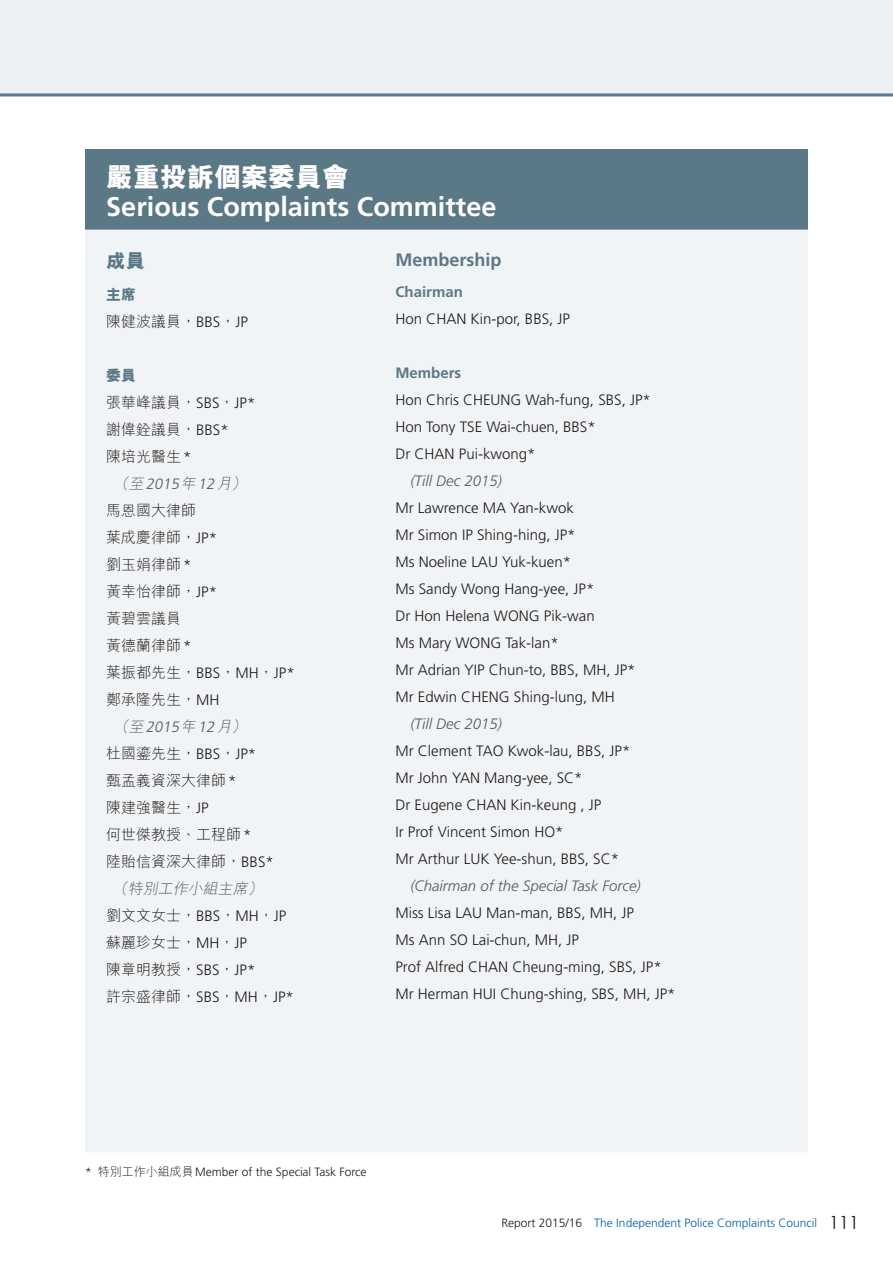
<style>
.page{position:relative;width:893px;height:1263px;background:#fff}
.page>*{position:absolute;margin:0;border:0;box-sizing:border-box;transform-origin:0 0}
.t1{font:700 27px "Frutiger LT Std";color:#fff}
.t2{font:800 27px "M Hei HK";color:#fff}
.t3{font:800 19.5px "M Hei HK";color:#5b7886}
.t4{font:700 18px "Frutiger LT Std";color:#5b7886}
.t5{font:300 15px/27px "Frutiger LT Std";color:#231916}
.t6{font:300 15px/27px "M Hei HK";color:#231916}
.t7{font:italic 300 15px "Frutiger LT Std";color:#595857}
.t8{font:italic 300 15px "Frutiger LT Std";color:#595857}
.t9{font:700 15px "Frutiger LT Std";color:#5b7886}
.t10{font:italic 300 15px "M Hei HK";color:#595857}
.t11{font:300 12px "Frutiger LT Std";color:#005dad}
.t12{font:300 12px "Frutiger LT Std";color:#231916}
.s1{font-weight:800;color:#5b7886}
.s2{font-family:"Frutiger LT Std"}
.s3{font-family:"M Hei HK"}
.s4{color:#231916}
.s5{font-family:"ST Heiti TC";font-size:18px;color:#231916}
</style>
<div class="page">
<div style="left:85px;top:149px;width:723px;height:81px;background:#5b7886"></div>
<div style="left:85px;top:230px;width:723px;height:922px;background:#f0f4f6"></div>
<div style="left:0;top:0;width:893px;height:95px;background:#ebf0f3"></div>
<hr style="left:0;top:93px;width:893px;height:3px;background:#5b7886">
<h1 class="t2" style="left:106px;top:164px;width:244px">嚴重投訴個案委員會</h1>
<h1 class="t1" style="left:106px;top:190px;width:392px">Serious Complaints Committee</h1>
<h2 class="t3" style="left:106px;top:251px;width:40px">成員</h2>
<p class="t6" style="left:106px;top:280px;width:143px"><span class="s1">主席<br></span>陳健波議員，<span class="s2">BBS</span>，<span class="s2">JP</span></p>
<p class="t4" style="left:395px;top:249px;width:108px">Membership</p>
<p class="t9" style="left:395px;top:283px;width:69px">Chairman</p>
<p class="t5" style="left:395px;top:306px;width:176px">Hon CHAN Kin-por, BBS, JP</p>
<p class="t9" style="left:395px;top:364px;width:67px">Members</p>
<p class="t5" style="left:395px;top:387px;width:257px">Hon Chris CHEUNG Wah-fung, SBS, JP*<br>Hon Tony TSE Wai-chuen, BBS*<br>Dr CHAN Pui-kwong*</p>
<p class="t7" style="left:410px;top:472px;width:93px">(Till Dec 2015)</p>
<p class="t5" style="left:395px;top:495px;width:242px">Mr Lawrence MA Yan-kwok<br>Mr Simon IP Shing-hing, JP*<br>Ms Noeline LAU Yuk-kuen*<br>Ms Sandy Wong Hang-yee, JP*<br>Dr Hon Helena WONG Pik-wan<br>Ms Mary WONG Tak-lan*<br>Mr Adrian YIP Chun-to, BBS, MH, JP*<br>Mr Edwin CHENG Shing-lung, MH</p>
<p class="t7" style="left:410px;top:715px;width:93px">(Till Dec 2015)</p>
<p class="t5" style="left:395px;top:738px;width:236px">Mr Clement TAO Kwok-lau, BBS, JP*<br>Mr John YAN Mang-yee, SC*<br>Dr Eugene CHAN Kin-keung , JP<br>Ir Prof Vincent Simon HO*<br>Mr Arthur LUK Yee-shun, BBS, SC*</p>
<p class="t7" style="left:410px;top:877px;width:232px">(Chairman of the Special Task Force)</p>
<p class="t5" style="left:395px;top:900px;width:282px">Miss Lisa LAU Man-man, BBS, MH, JP<br>Ms Ann SO Lai-chun, MH, JP<br>Prof Alfred CHAN Cheung-ming, SBS, JP* Mr Herman HUI Chung-shing, SBS, MH, JP*</p>
<p class="t6" style="left:106px;top:361px;width:151px"><span class="s1">委員<br></span>張華峰議員，<span class="s2">SBS</span>，<span class="s2">JP*</span>謝偉銓議員，<span class="s2">BBS*<br></span>陳培光醫生<span class="s2">*</span></p>
<p class="t8" style="left:114px;top:475px;width:137px"><span class="s3">（至</span>2015<span class="s3">年</span>12<span class="s3">月）</span></p>
<p class="t6" style="left:106px;top:496px;width:190px">馬恩國大律師<br>葉成慶律師，<span class="s2">JP*<br></span>劉玉娟律師<span class="s2">*<br></span>黃幸怡律師，<span class="s2">JP*<br></span>黃碧雲議員<br>黃德蘭律師<span class="s2">*<br></span>葉振都先生，<span class="s2">BBS</span>，<span class="s2">MH</span>，<span class="s2">JP*</span>鄭承隆先生，<span class="s2">MH</span></p>
<p class="t8" style="left:114px;top:718px;width:137px"><span class="s3">（至</span>2015<span class="s3">年</span>12<span class="s3">月）</span></p>
<p class="t6" style="left:106px;top:739px;width:152px">杜國鎏先生，<span class="s2">BBS</span>，<span class="s2">JP*</span></p>
<p class="t6" style="left:106px;top:766px;width:132px">甄孟義資深大律師<span class="s2">*</span></p>
<p class="t6" style="left:106px;top:793px;width:104px">陳建強醫生，<span class="s2">JP</span></p>
<p class="t6" style="left:106px;top:820px;width:147px">何世傑教授、工程師<span class="s2">*</span></p>
<p class="t6" style="left:106px;top:847px;width:169px">陸貽信資深大律師，<span class="s2">BBS*</span></p>
<p class="t10" style="left:113px;top:880px;width:154px">（特別工作小組主席）</p>
<p class="t6" style="left:106px;top:901px;width:182px">劉文文女士，<span class="s2">BBS</span>，<span class="s2">MH</span>，<span class="s2">JP</span></p>
<p class="t6" style="left:106px;top:928px;width:142px">蘇麗珍女士，<span class="s2">MH</span>，<span class="s2">JP</span></p>
<p class="t6" style="left:106px;top:955px;width:151px">陳章明教授，<span class="s2">SBS</span>，<span class="s2">JP*</span></p>
<p class="t6" style="left:106px;top:982px;width:189px">許宗盛律師，<span class="s2">SBS</span>，<span class="s2">MH</span>，<span class="s2">JP*</span></p>
<p class="t12" style="left:85px;top:1165px;width:283px">* <span class="s3">特別工作小組成員</span>Member of the Special Task Force</p>
<p class="t11" style="left:502px;top:1215px;width:359px"><span class="s4">Report 2015/16</span> The Independent Police Complaints Council <span class="s5">111</span></p>
</div>
